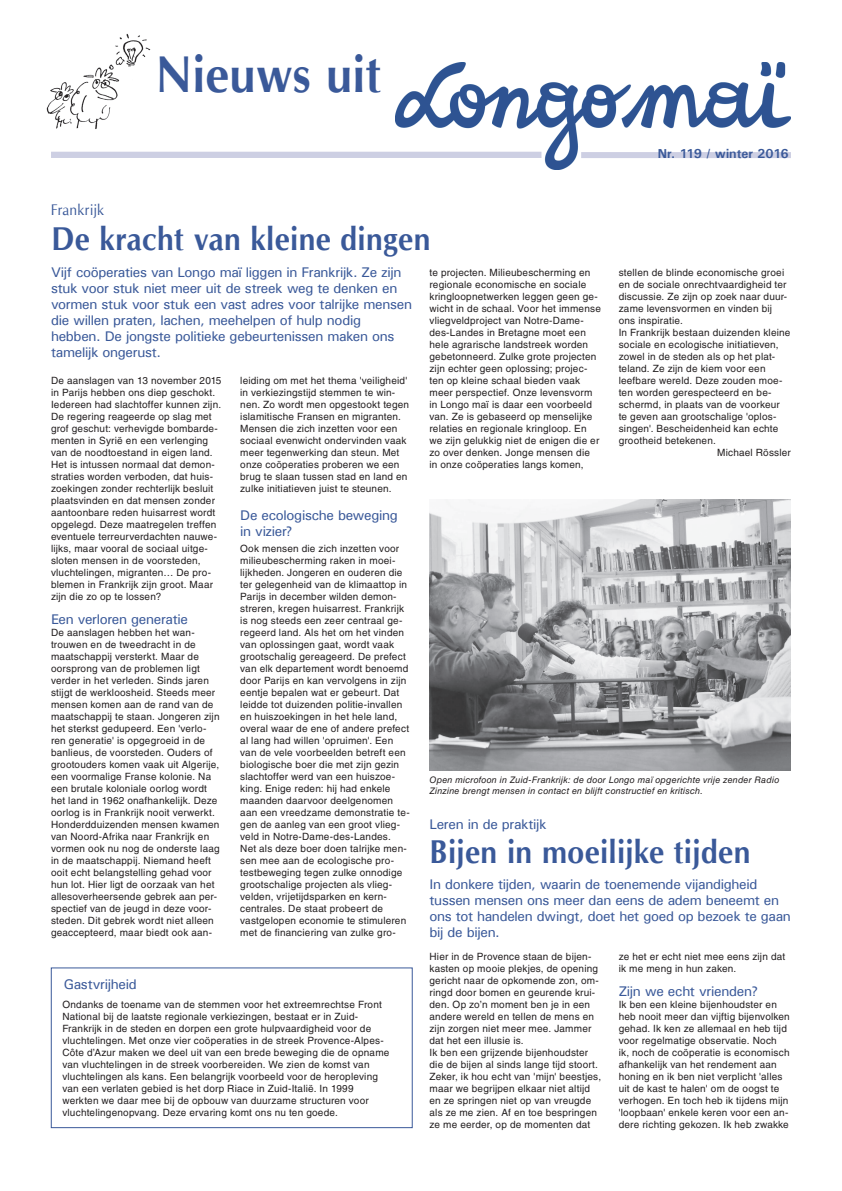
<style>
.page{position:relative;width:842px;height:1191px;background:#fff}
.page>*{position:absolute;margin:0;border:0;box-sizing:border-box;transform-origin:0 0}
.t1{font:700 51.7px "Cg Omega";letter-spacing:.005em;color:#3a5999;scale:.91 1}
.t2{font:700 33px "Cg Omega";letter-spacing:.01em;color:#3a5999;scale:.91 1}
.t3{font:15.4px "Cg Omega";color:#3a5999;scale:.91 1}
.t4{font:14px/16px "Univers";letter-spacing:-.025em;color:#3a5999}
.t5{font:700 13px "Univers";letter-spacing:-.005em;color:#3a5999}
.t6{font:10px/12px "Helvetica LT Std";letter-spacing:.02em;color:#231f20}
.t7{font:italic 9px/10.8px "Helvetica LT Std";letter-spacing:.02em;color:#231f20}
</style>
<div class="page">
<img style="left:396px;top:62px;width:395px;height:107px">
<div style="left:51px;top:152px;width:490px;height:6px;background:#cdcfe3"></div>
<div style="left:581px;top:152px;width:210px;height:6px;background:#cdcfe3"></div>
<img style="left:46px;top:33px;width:104px;height:96px">
<img style="left:429px;top:499px;width:362px;height:272px">
<h3 class="t3" style="left:51px;top:201px;width:60px">Frankrijk</h3>
<h1 class="t1" style="left:156px;top:44px;width:249px">Nieuws uit</h1>
<h3 class="t5" style="left:658px;top:145px;width:133px">Nr. 119 / winter 2016</h3>
<h2 class="t2" style="left:51px;top:219px;width:419px">De kracht van kleine dingen</h2>
<p class="t4" style="left:51px;top:264px;width:362px">Vijf coöperaties van Longo maï liggen in Frankrijk. Ze zijn stuk voor stuk niet meer uit de streek weg te denken en vormen stuk voor stuk een vast adres voor talrijke mensen die willen praten, lachen, meehelpen of hulp nodig hebben. De jongste politieke gebeurtenissen maken ons tamelijk ongerust.</p>
<p class="t6" style="left:619px;top:266px;width:167px">stellen de blinde economische groei</p>
<p class="t6" style="left:619px;top:278px;width:169px">en de sociale onrechtvaardigheid ter</p>
<p class="t6" style="left:619px;top:290px;width:170px">discussie. Ze zijn op zoek naar duur-</p>
<p class="t6" style="left:619px;top:302px;width:155px">zame levensvormen en vinden bij</p>
<p class="t6" style="left:619px;top:314px;width:66px">ons inspiratie.</p>
<p class="t6" style="left:619px;top:326px;width:173px">In Frankrijk bestaan duizenden kleine</p>
<p class="t6" style="left:619px;top:338px;width:161px">sociale en ecologische initiatieven,</p>
<p class="t6" style="left:619px;top:350px;width:158px">zowel in de steden als op het plat-</p>
<p class="t6" style="left:619px;top:362px;width:148px">teland. Ze zijn de kiem voor een</p>
<p class="t6" style="left:619px;top:374px;width:165px">leefbare wereld. Deze zouden moe-</p>
<p class="t6" style="left:619px;top:386px;width:154px">ten worden gerespecteerd en be-</p>
<p class="t6" style="left:619px;top:398px;width:163px">schermd, in plaats van de voorkeur</p>
<p class="t6" style="left:619px;top:410px;width:159px">te geven aan grootschalige 'oplos-</p>
<p class="t6" style="left:619px;top:422px;width:161px">singen'. Bescheidenheid kan echte</p>
<p class="t6" style="left:619px;top:434px;width:99px">grootheid betekenen.</p>
<p class="t6" style="left:717px;top:446px;width:75px">Michael Rössler</p>
<p class="t6" style="left:429px;top:266px;width:173px">te projecten. Milieubescherming en regionale economische en sociale kringloopnetwerken leggen geen ge&shy;wicht in de schaal. Voor het immense vliegveldproject van Notre-Dame&shy;des-Landes in Bretagne moet een hele agrarische landstreek worden gebetonneerd. Zulke grote projecten zijn echter geen oplossing; projec&shy;ten op kleine schaal bieden vaak meer perspectief. Onze levensvorm in Longo maï is daar een voorbeeld van. Ze is gebaseerd op menselijke relaties en regionale kringloop. En we zijn gelukkig niet de enigen die er zo over denken. Jonge mensen die<br>in onze coöperaties langs komen,</p>
<p class="t6" style="left:51px;top:374px;width:172px">De aanslagen van 13 november 2015 in Parijs hebben ons diep geschokt.<br>Iedereen had slachtoffer kunnen zijn.<br>De regering reageerde op slag met grof geschut: verhevigde bombarde&shy;menten in Syrië en een verlenging van de noodtoestand in eigen land.<br>Het is intussen normaal dat demon&shy;straties worden verboden, dat huis&shy;zoekingen zonder rechterlijk besluit plaatsvinden en dat mensen zonder aantoonbare reden huisarrest wordt opgelegd. Deze maatregelen treffen eventuele terreurverdachten nauwe&shy;lijks, maar vooral de sociaal uitge&shy;sloten mensen in de voorsteden, vluchtelingen, migranten… De pro&shy;blemen in Frankrijk zijn groot. Maar zijn die zo op te lossen?</p>
<h3 class="t4" style="left:51px;top:611px;width:138px">Een verloren generatie</h3>
<p class="t6" style="left:51px;top:626px;width:170px">De aanslagen hebben het wan&shy;trouwen en de tweedracht in de maatschappij versterkt. Maar de oorsprong van de problemen ligt verder in het verleden. Sinds jaren stijgt de werkloosheid. Steeds meer mensen komen aan de rand van de maatschappij te staan. Jongeren zijn het sterkst gedupeerd. Een 'verlo&shy;ren generatie' is opgegroeid in de banlieus, de voorsteden. Ouders of grootouders komen vaak uit Algerije, een voormalige Franse kolonie. Na een brutale koloniale oorlog wordt het land in 1962 onafhankelijk. Deze oorlog is in Frankrijk nooit verwerkt.<br>Honderdduizenden mensen kwamen van Noord-Afrika naar Frankrijk en vormen ook nu nog de onderste laag in de maatschappij. Niemand heeft ooit echt belangstelling gehad voor hun lot. Hier ligt de oorzaak van het allesoverheersende gebrek aan per&shy;spectief van de jeugd in deze voor&shy;steden. Dit gebrek wordt niet alleen geaccepteerd, maar biedt ook aan-</p>
<p class="t6" style="left:240px;top:374px;width:170px">leiding om met het thema 'veiligheid' in verkiezingstijd stemmen te win&shy;nen. Zo wordt men opgestookt tegen islamitische Fransen en migranten.<br>Mensen die zich inzetten voor een sociaal evenwicht ondervinden vaak meer tegenwerking dan steun. Met onze coöperaties proberen we een brug te slaan tussen stad en land en zulke initiatieven juist te steunen.</p>
<h3 class="t4" style="left:240px;top:507px;width:159px">De ecologische beweging in vizier?</h3>
<p class="t6" style="left:240px;top:542px;width:171px">Ook mensen die zich inzetten voor milieubescherming raken in moei&shy;lijkheden. Jongeren en ouderen die ter gelegenheid van de klimaattop in Parijs in december wilden demon&shy;streren, kregen huisarrest. Frankrijk is nog steeds een zeer centraal ge&shy;regeerd land. Als het om het vinden van oplossingen gaat, wordt vaak grootschalig gereageerd. De prefect van elk departement wordt benoemd door Parijs en kan vervolgens in zijn eentje bepalen wat er gebeurt. Dat leidde tot duizenden politie-invallen en huiszoekingen in het hele land, overal waar de ene of andere prefect al lang had willen 'opruimen'. Een van de vele voorbeelden betreft een biologische boer die met zijn gezin slachtoffer werd van een huiszoe&shy;king. Enige reden: hij had enkele maanden daarvoor deelgenomen aan een vreedzame demonstratie te&shy;gen de aanleg van een groot vlieg&shy;veld in Notre-Dame-des-Landes.<br>Net als deze boer doen talrijke men&shy;sen mee aan de ecologische pro&shy;testbeweging tegen zulke onnodige grootschalige projecten als vlieg&shy;velden, vrijetijdsparken en kern&shy;centrales. De staat probeert de vastgelopen economie te stimuleren met de financiering van zulke gro-</p>
<p class="t7" style="left:429px;top:775px;width:351px">Open microfoon in Zuid-Frankrijk: de door Longo maï opgerichte vrije zender Radio<br>Zinzine brengt mensen in contact en blijft constructief en kritisch.</p>
<h3 class="t4" style="left:429px;top:816px;width:119px">Leren in de praktijk</h3>
<h2 class="t2" style="left:429px;top:832px;width:354px">Bijen in moeilijke tijden</h2>
<h3 class="t4" style="left:429px;top:876px;width:363px">In donkere tijden, waarin de toenemende vijandigheid tussen mensen ons meer dan eens de adem beneemt en ons tot handelen dwingt, doet het goed op bezoek te gaan bij de bijen.</h3>
<p class="t6" style="left:429px;top:950px;width:173px">Hier in de Provence staan de bijen&shy;kasten op mooie plekjes, de opening gericht naar de opkomende zon, om&shy;ringd door bomen en geurende krui&shy;den. Op zo’n moment ben je in een andere wereld en tellen de mens en zijn zorgen niet meer mee. Jammer dat het een illusie is.<br>Ik ben een grijzende bijenhoudster die de bijen al sinds lange tijd stoort.<br>Zeker, ik hou echt van 'mijn' beestjes, maar we begrijpen elkaar niet altijd en ze springen niet op van vreugde als ze me zien. Af en toe bespringen ze me eerder, op de momenten dat</p>
<p class="t6" style="left:619px;top:950px;width:168px">ze het er echt niet mee eens zijn dat ik me meng in hun zaken.</p>
<h3 class="t4" style="left:64px;top:976px;width:75px">Gastvrijheid</h3>
<h3 class="t4" style="left:619px;top:983px;width:141px">Zijn we echt vrienden?</h3>
<p class="t6" style="left:619px;top:998px;width:173px">Ik ben een kleine bijenhoudster en heb nooit meer dan vijftig bijenvolken gehad. Ik ken ze allemaal en heb tijd voor regelmatige observatie. Noch<br>ik, noch de coöperatie is economisch afhankelijk van het rendement aan honing en ik ben niet verplicht 'alles uit de kast te halen' om de oogst te verhogen. En toch heb ik tijdens mijn 'loopbaan' enkele keren voor een an&shy;dere richting gekozen. Ik heb zwakke</p>
<p class="t6" style="left:62px;top:998px;width:329px">Ondanks de toename van de stemmen voor het extreemrechtse Front National bij de laatste regionale verkiezingen, bestaat er in Zuid-Frankrijk in de steden en dorpen een grote hulpvaardigheid voor de vluchtelingen. Met onze vier coöperaties in de streek Provence-Alpes-Côte d’Azur maken we deel uit van een brede beweging die de opname van vluchtelingen in de streek voorbereiden. We zien de komst van vluchtelingen als kans. Een belangrijk voorbeeld voor de heropleving van een verlaten gebied is het dorp Riace in Zuid-Italië. In 1999 werkten we daar mee bij de opbouw van duurzame structuren voor vluchtelingenopvang. Deze ervaring komt ons nu ten goede.</p>
</div>
